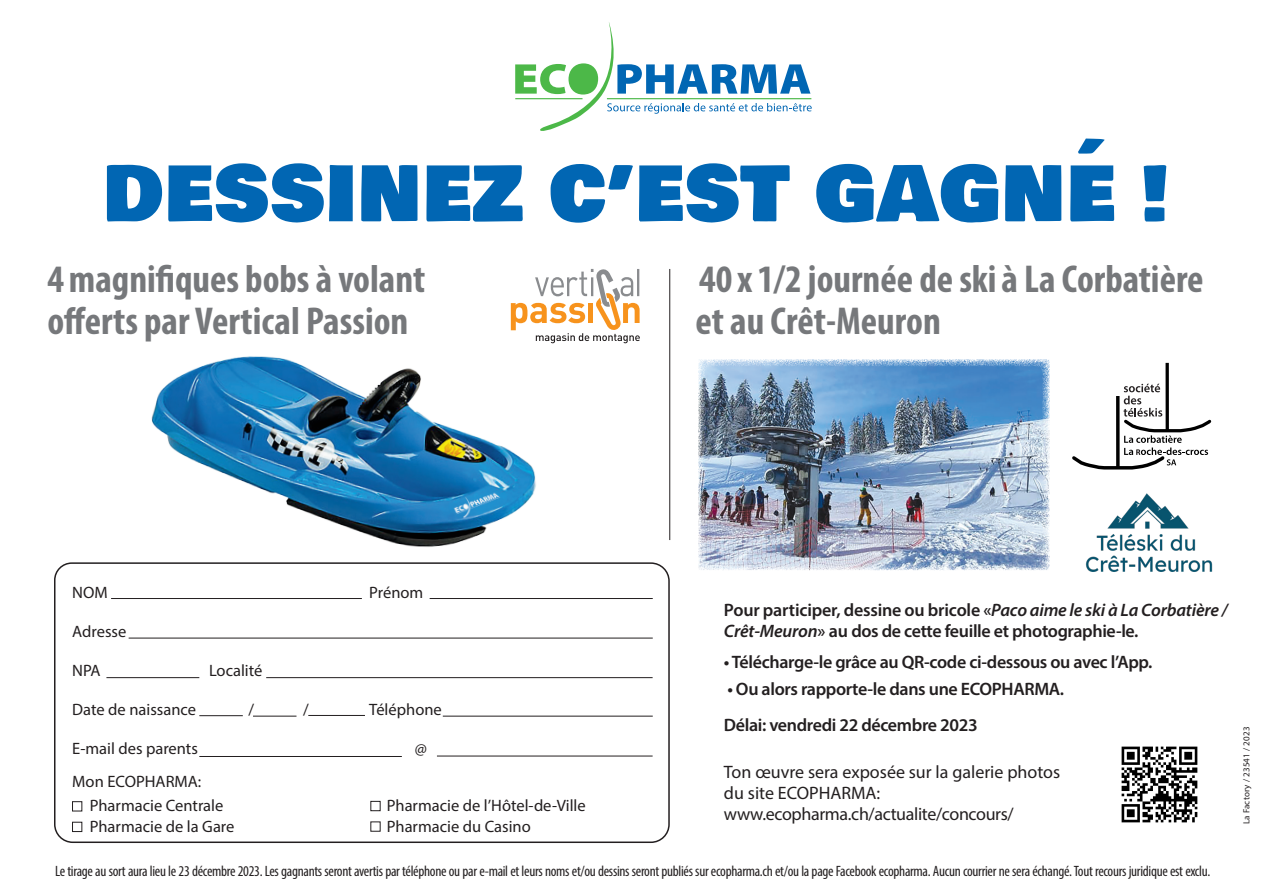
<style>
.page{position:relative;width:1263px;height:893px;background:#fff}
.page>*{position:absolute;margin:0;border:0;box-sizing:border-box;transform-origin:0 0}
.t1{font:75px "Bowlby One SC";letter-spacing:.02em;color:#0166b3}
.t2{font:700 condensed 39px "Myriad Pro";color:#76787b}
.t3{font:600 18px/21px "Myriad Pro";letter-spacing:-.02em;color:#231f20}
.t4{font:18px "Myriad Pro";letter-spacing:-.005em;color:#231f20}
.t5{font:16.5px "Myriad Pro";color:#231f20}
.t6{font:condensed 15px "Myriad Pro";letter-spacing:-.02em;color:#231f20}
.TEXTE_COURANT{font:9px "Myriad Pro";letter-spacing:.02em;color:#231f20}
.s1{font-style:italic}
</style>
<div class="page">
<svg style="left:515px;top:22px;width:297px;height:109px"></svg>
<div style="left:54px;top:562px;width:616px;height:281px;border:2px solid #231f20;border-radius:18px"></div>
<hr style="left:669px;top:269px;width:1px;height:271px;background:#231f20">
<hr style="left:111px;top:598px;width:251px;height:1px;background:#231f20">
<hr style="left:430px;top:598px;width:223px;height:1px;background:#231f20">
<hr style="left:129px;top:638px;width:524px;height:1px;background:#231f20">
<hr style="left:106px;top:677px;width:93px;height:1px;background:#231f20">
<hr style="left:266px;top:677px;width:387px;height:1px;background:#231f20">
<hr style="left:443px;top:716px;width:210px;height:1px;background:#231f20">
<hr style="left:199px;top:715px;width:44px;height:1px;background:#231f20">
<hr style="left:253px;top:716px;width:43px;height:1px;background:#231f20">
<hr style="left:308px;top:715px;width:57px;height:1px;background:#231f20">
<div style="left:72px;top:801px;width:10px;height:10px;border:1px solid #231f20"></div>
<div style="left:72px;top:822px;width:10px;height:10px;border:1px solid #231f20"></div>
<div style="left:371px;top:801px;width:9px;height:10px;border:1px solid #231f20"></div>
<img style="left:698px;top:359px;width:352px;height:212px">
<hr style="left:199px;top:756px;width:203px;height:1px;background:#231f20">
<hr style="left:437px;top:756px;width:216px;height:1px;background:#231f20">
<svg style="left:1072px;top:384px;width:140px;height:86px"></svg>
<svg style="left:1165px;top:363px;width:4px;height:68px"></svg>
<img style="left:122px;top:310px;width:440px;height:255px">
<svg style="left:511px;top:269px;width:129px;height:74px"></svg>
<img style="left:1085px;top:493px;width:128px;height:79px">
<img style="left:1121px;top:746px;width:77px;height:77px">
<p class="t1" style="left:103px;top:138px;width:1068px">DESSINEZ C’EST GAGNÉ !</p>
<p class="t2" style="left:47px;top:255px;width:379px">4magnifiques bobs à volant</p>
<p class="t2" style="left:699px;top:255px;width:506px">40 x 1/2 journée de ski à La Corbatière</p>
<p class="t2" style="left:47px;top:297px;width:362px">offerts par Vertical Passion</p>
<p class="t2" style="left:696px;top:297px;width:247px">et au Crêt-Meuron</p>
<p class="t5" style="left:72px;top:582px;width:37px">NOM</p>
<p class="t5" style="left:369px;top:582px;width:55px">Prénom</p>
<p class="t5" style="left:72px;top:621px;width:56px">Adresse</p>
<p class="t5" style="left:72px;top:660px;width:30px">NPA</p>
<p class="t5" style="left:209px;top:660px;width:55px">Localité</p>
<p class="t5" style="left:72px;top:699px;width:125px">Date de naissance</p>
<p class="t5" style="left:249px;top:699px;width:7px">/</p>
<p class="t5" style="left:303px;top:699px;width:7px">/</p>
<p class="t5" style="left:369px;top:699px;width:74px">Téléphone</p>
<p class="t5" style="left:72px;top:738px;width:127px">E-mail des parents</p>
<p class="t5" style="left:415px;top:738px;width:14px">@</p>
<p class="t5" style="left:72px;top:771px;width:130px">Mon ECOPHARMA:</p>
<p class="t5" style="left:90px;top:795px;width:135px">Pharmacie Centrale</p>
<p class="t5" style="left:387px;top:795px;width:200px">Pharmacie de l’Hôtel-de-Ville</p>
<p class="t5" style="left:90px;top:816px;width:146px">Pharmacie de la Gare</p>
<p class="t5" style="left:387px;top:816px;width:145px">Pharmacie du Casino</p>
<p class="t6" style="left:55px;top:861px;width:1157px">Le tirage au sort aura lieu le 23 décembre 2023. Les gagnants seront avertis par téléphone ou par e-mail et leurs noms et/ou dessins seront publiés sur ecopharma.ch et/ou la page Facebook ecopharma. Aucun courrier ne sera échangé. Tout recours juridique est exclu.</p>
<p class="t3" style="left:724px;top:599px;width:505px">Pour participer, dessine ou bricole «<span class="s1">Paco aime le ski à La Corbatière /<br>Crêt-Meuron</span>» au dos de cette feuille et photographie-le.</p>
<p class="t3" style="left:724px;top:651px;width:430px">• Télécharge-le grâce au QR-code ci-dessous ou avec l’App.</p>
<p class="t3" style="left:727px;top:678px;width:338px">• Ou alors rapporte-le dans une ECOPHARMA.</p>
<p class="t3" style="left:724px;top:714px;width:255px">Délai: vendredi 22 décembre 2023</p>
<p class="t4" style="left:724px;top:761px;width:338px">Ton œuvre sera exposée sur la galerie photos</p>
<p class="t4" style="left:724px;top:782px;width:158px">du site ECOPHARMA:</p>
<p class="t4" style="left:724px;top:803px;width:291px">www.ecopharma.ch/actualite/concours/</p>
<p class="TEXTE_COURANT" style="left:1241px;top:824px;width:99px;rotate:-90deg">La Factory / 23541 / 2023</p>
</div>
